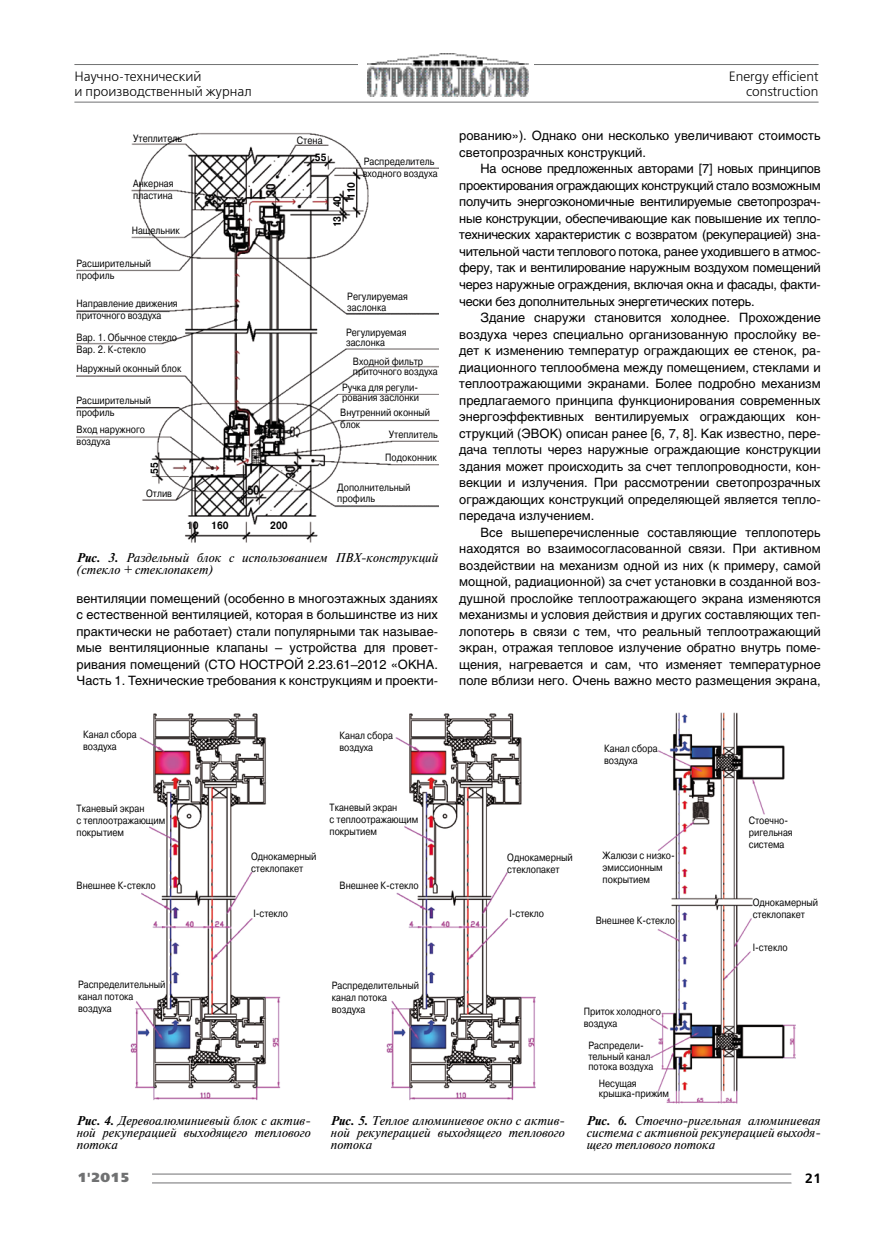
<style>
.page{position:relative;width:893px;height:1234px;background:#fff}
.page>*{position:absolute;margin:0;border:0;box-sizing:border-box;transform-origin:0 0}
.t1{font:13.5px/15px "Free Set C";color:#000;text-align:right}
.t2{font:700 13.5px "Free Set C";color:#000}
.t3{font:13.2px "Free Set Black C";color:#707172}
.t4{font:12.75px/16.5px "Helios";color:#000;text-align:justify}
.t5{font:italic 12px/12px "Newton C";color:#000;text-align:justify}
.t6{font:10.5px/12px "Pragmatica C";color:#000;scale:.85 1}
.t7{font:700 10.5px "Pragmatica C";color:#000;scale:.85 1}
.s1{font-weight:700}
</style>
<div class="page">
<hr style="left:74px;top:102px;width:745px;height:1px;background:#707172">
<hr style="left:77px;top:1182px;width:744px;height:1px;background:#707172">
<hr style="left:77px;top:1173px;width:744px;height:1px;background:#707172">
<hr style="left:74px;top:64px;width:745px;height:1px;background:#707172">
<div style="left:359px;top:51px;width:175px;height:49px;background:#fff"></div>
<img style="left:367px;top:53px;width:161px;height:43px">
<div style="left:792px;top:1169px;width:29px;height:15px;background:#fff"></div>
<div style="left:76px;top:1166px;width:75px;height:19px;background:#fff"></div>
<img style="left:130px;top:713px;width:151px;height:387px">
<img style="left:386px;top:713px;width:150px;height:387px">
<img style="left:650px;top:712px;width:146px;height:392px">
<img style="left:77px;top:133px;width:361px;height:410px">
<p class="t1" style="left:74px;top:69px;width:179px;text-align:left">Научно-технический<br>и производственный журнал</p>
<p class="t6" style="left:133px;top:133px;width:59px">Утеплитель</p>
<p class="t6" style="left:133px;top:178px;width:49px">Анкерная пластина</p>
<p class="t6" style="left:132px;top:224px;width:58px">Нащельник</p>
<p class="t6" style="left:77px;top:258px;width:89px">Расширительный профиль</p>
<p class="t6" style="left:77px;top:297px;width:121px">Направление движения приточного воздуха</p>
<p class="t6" style="left:77px;top:331px;width:120px">Вар. 1. Обычное стекло<br>Вар. 2. К-стекло</p>
<p class="t6" style="left:77px;top:363px;width:125px">Наружный оконный блок</p>
<p class="t6" style="left:77px;top:394px;width:89px">Расширительный профиль</p>
<p class="t6" style="left:77px;top:423px;width:82px">Вход наружного воздуха</p>
<p class="t7" style="left:149px;top:474px;width:15px;rotate:-90deg">55</p>
<p class="t6" style="left:146px;top:487px;width:32px">Отлив</p>
<p class="t7" style="left:187px;top:520px;width:51px">10 160</p>
<p class="t7" style="left:270px;top:520px;width:22px">200</p>
<p class="t6" style="left:297px;top:134px;width:32px">Стена</p>
<p class="t7" style="left:315px;top:152px;width:15px">55</p>
<p class="t7" style="left:346px;top:199px;width:22px;rotate:-90deg">110</p>
<p class="t7" style="left:332px;top:227px;width:39px;rotate:-90deg">13 40</p>
<p class="t6" style="left:363px;top:156px;width:90px">Распределитель входного воздуха</p>
<p class="t6" style="left:347px;top:291px;width:73px;line-height:10.5px">Регулируемая заслонка</p>
<p class="t6" style="left:346px;top:327px;width:73px;line-height:10.5px">Регулируемая заслонка</p>
<p class="t6" style="left:353px;top:356px;width:101px;line-height:10.5px">Входной фильтр приточного воздуха</p>
<p class="t6" style="left:342px;top:382px;width:92px;line-height:10.5px">Ручка для регули&shy;рования заслонки</p>
<p class="t6" style="left:340px;top:407px;width:107px">Внутренний оконный блок</p>
<p class="t6" style="left:389px;top:429px;width:59px">Утеплитель</p>
<p class="t6" style="left:385px;top:452px;width:62px">Подоконник</p>
<p class="t6" style="left:337px;top:482px;width:88px;line-height:10.5px">Дополнительный профиль</p>
<p class="t5" style="left:77px;top:551px;width:363px"><span class="s1">Рис. 3.</span> Раздельный блок с использованием ПВХ-конструкций (стекло + стеклопакет)</p>
<p class="t4" style="left:77px;top:589px;width:363px">вентиляции помещений (особенно в многоэтажных зданиях с естественной вентиляцией, которая в большинстве из них практически не работает) стали популярными так называе&shy;мые вентиляционные клапаны – устройства для провет&shy;ривания помещений (СТО НОСТРОЙ 2.23.61–2012 «ОКНА.<br>Часть 1. Технические требования к конструкциям и проекти-</p>
<p class="t6" style="left:83px;top:728px;width:64px">Канал сбора воздуха</p>
<p class="t6" style="left:339px;top:729px;width:64px">Канал сбора воздуха</p>
<p class="t6" style="left:77px;top:802px;width:106px">Тканевый экран<br>с теплоотражающим покрытием</p>
<p class="t6" style="left:330px;top:801px;width:106px">Тканевый экран<br>с теплоотражающим покрытием</p>
<p class="t6" style="left:77px;top:879px;width:95px">Внешнее К-стекло</p>
<p class="t6" style="left:251px;top:850px;width:79px">Однокамерный стеклопакет</p>
<p class="t6" style="left:253px;top:907px;width:42px">I-стекло</p>
<p class="t6" style="left:339px;top:879px;width:95px">Внешнее К-стекло</p>
<p class="t6" style="left:78px;top:978px;width:104px">Распределительный канал потока воздуха</p>
<p class="t6" style="left:332px;top:978px;width:104px">Распределительный канал потока воздуха</p>
<p class="t1" style="left:729px;top:69px;width:91px">Energy efficient construction</p>
<p class="t4" style="left:459px;top:127px;width:363px">рованию»). Однако они несколько увеличивают стоимость светопрозрачных конструкций.</p>
<p class="t4" style="left:459px;top:160px;width:363px;text-indent:21px">На основе предложенных авторами [7] новых принципов проектирования ограждающих конструкций стало возможным получить энергоэкономичные вентилируемые светопрозрач&shy;ные конструкции, обеспечивающие как повышение их тепло&shy;технических характеристик с возвратом (рекуперацией) зна&shy;чительной части теплового потока, ранее уходившего в атмос&shy;феру, так и вентилирование наружным воздухом помещений через наружные ограждения, включая окна и фасады, факти&shy;чески без дополнительных энергетических потерь.</p>
<p class="t4" style="left:459px;top:309px;width:363px;text-indent:21px">Здание снаружи становится холоднее. Прохождение воздуха через специально организованную прослойку ве&shy;дет к изменению температур ограждающих ее стенок, ра&shy;диационного теплообмена между помещением, стеклами и теплоотражающими экранами. Более подробно механизм предлагаемого принципа функционирования современных энергоэффективных вентилируемых ограждающих кон&shy;струкций (ЭВОК) описан ранее [6, 7, 8]. Как известно, пере&shy;дача теплоты через наружные ограждающие конструкции здания может происходить за счет теплопроводности, кон&shy;векции и излучения. При рассмотрении светопрозрачных ограждающих конструкций определяющей является тепло&shy;передача излучением.</p>
<p class="t4" style="left:459px;top:523px;width:363px;text-indent:21px">Все вышеперечисленные составляющие теплопотерь находятся во взаимосогласованной связи. При активном воздействии на механизм одной из них (к примеру, самой мощной, радиационной) за счет установки в созданной воз&shy;душной прослойке теплоотражающего экрана изменяются механизмы и условия действия и других составляющих теп&shy;лопотерь в связи с тем, что реальный теплоотражающий экран, отражая тепловое излучение обратно внутрь поме&shy;щения, нагревается и сам, что изменяет температурное поле вблизи него. Очень важно место размещения экрана,</p>
<p class="t6" style="left:604px;top:742px;width:64px">Канал сбора воздуха</p>
<p class="t6" style="left:507px;top:851px;width:79px">Однокамерный стеклопакет</p>
<p class="t6" style="left:509px;top:907px;width:42px">I-стекло</p>
<p class="t6" style="left:603px;top:849px;width:87px">Жалюзи с низко&shy;эмиссионным покрытием</p>
<p class="t6" style="left:596px;top:914px;width:95px">Внешнее К-стекло</p>
<p class="t6" style="left:584px;top:1005px;width:93px">Приток холодного воздуха</p>
<p class="t6" style="left:588px;top:1040px;width:78px;line-height:10.5px">Распредели&shy;тельный канал потока воздуха</p>
<p class="t6" style="left:599px;top:1077px;width:84px;line-height:10.5px">Несущая крышка-прижим</p>
<p class="t6" style="left:749px;top:814px;width:53px">Стоечно&shy;ригельная система</p>
<p class="t6" style="left:753px;top:895px;width:79px">Однокамерный стеклопакет</p>
<p class="t6" style="left:753px;top:941px;width:42px">I-стекло</p>
<p class="t5" style="left:77px;top:1114px;width:235px"><span class="s1">Рис. 4.</span> Деревоалюминиевый блок с актив&shy;ной рекуперацией выходящего теплового потока</p>
<p class="t5" style="left:331px;top:1114px;width:235px"><span class="s1">Рис. 5.</span> Теплое алюминиевое окно с актив&shy;ной рекуперацией выходящего теплового потока</p>
<p class="t5" style="left:586px;top:1114px;width:235px"><span class="s1">Рис. 6.</span> Стоечно-ригельная алюминиевая система с активной рекуперацией выходя&shy;щего теплового потока</p>
<p class="t3" style="left:77px;top:1169px;width:54px">1'2015</p>
<p class="t2" style="left:805px;top:1169px;width:18px">21</p>
</div>
